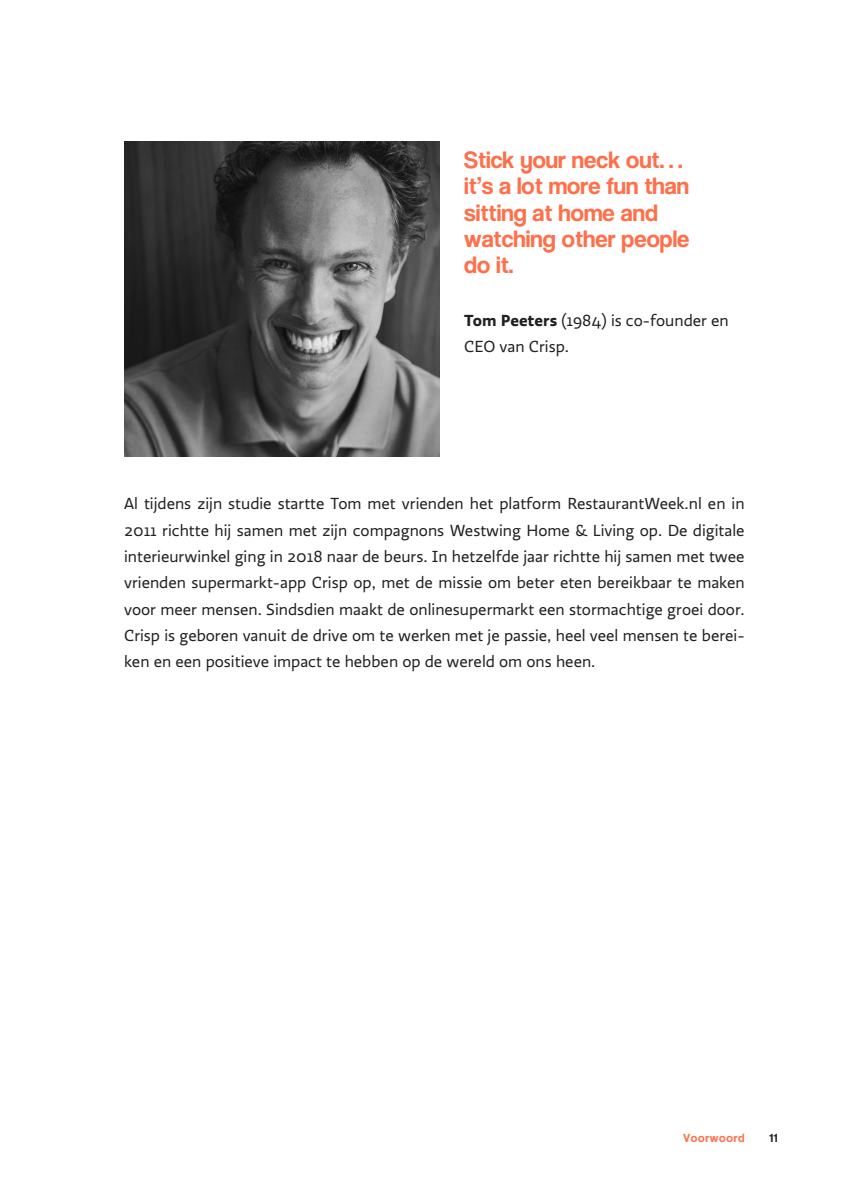
<style>
.page{position:relative;width:844px;height:1191px;background:#fff}
.page>*{position:absolute;margin:0;border:0;box-sizing:border-box;transform-origin:0 0}
.ha-quote{font:24.5px/26.2px "Coolvetica 2023";color:#ff6f4a}
.ha-broodmetwit{font:16.62px/26.2px "Ratio";color:#231f20;text-align:justify}
.ha-brood{font:16.62px/26.2px "Ratio";color:#231f20}
.ha-doorlooptekst{font:12.25px "Coolvetica 2023";letter-spacing:.05em;color:#ff6f4a}
.ha-doorlooptekst-2{font:12.25px "Coolvetica 2023";color:#231f20}
.s1{font-weight:700}
</style>
<div class="page">
<img style="left:124px;top:142px;width:315px;height:315px">
<p class="ha-quote" style="left:464px;top:144px;width:227px">Stick your neck out… it’s a lot more fun than sitting at home and watching other people do it.</p>
<p class="ha-brood" style="left:464px;top:307px;width:266px"><span class="s1">Tom Peeters</span> (1984) is co-founder en<br>CEO van Crisp.</p>
<p class="ha-broodmetwit" style="left:124px;top:491px;width:622px">Al tijdens zijn studie startte Tom met vrienden het platform RestaurantWeek.nl en in 2011 richtte hij samen met zijn compagnons Westwing Home &amp; Living op. De digitale interieurwinkel ging in 2018 naar de beurs. In hetzelfde jaar richtte hij samen met twee vrienden supermarkt-app Crisp op, met de missie om beter eten bereikbaar te maken voor meer mensen. Sindsdien maakt de onlinesupermarkt een stormachtige groei door.<br>Crisp is geboren vanuit de drive om te werken met je passie, heel veel mensen te berei&shy;ken en een positieve impact te hebben op de wereld om ons heen.</p>
<p class="ha-doorlooptekst" style="left:683px;top:1128px;width:63px">Voorwoord</p>
<p class="ha-doorlooptekst-2" style="left:769px;top:1128px;width:9px">11</p>
</div>
